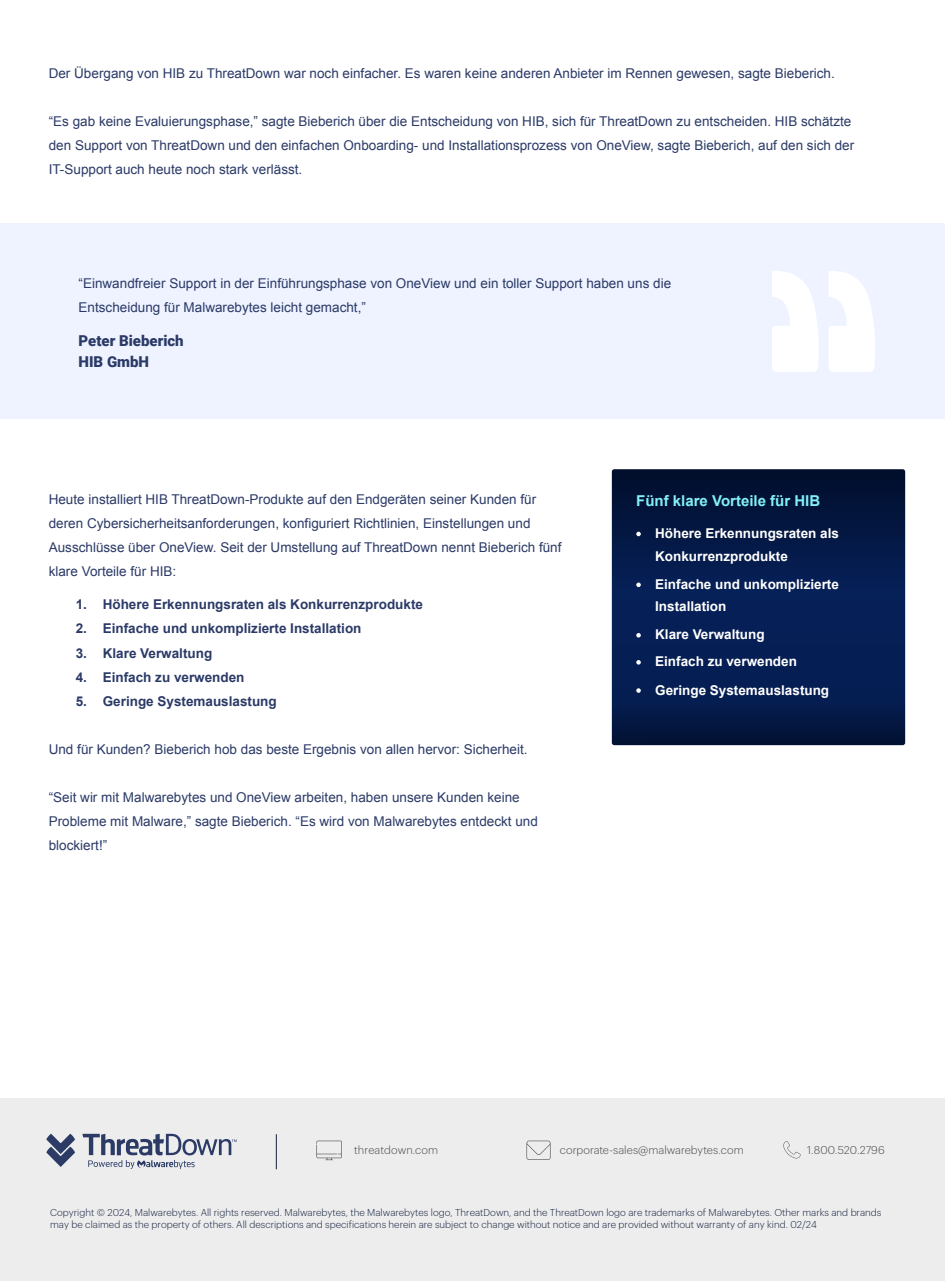
<style>
.page{position:relative;width:945px;height:1283px;background:#fff}
.page>*{position:absolute;margin:0;border:0;box-sizing:border-box;transform-origin:0 0}
.t1{font:700 15px "Arial";color:#83f0f8}
.t2{font:900 15px/21px "Roboto";color:#2b3a67}
.t3{font:13.5px/24px "Arial";color:#2b3a67}
.t4{font:700 13.5px "Arial";color:#2b3a67}
.t5{font:700 13.5px/22.5px "Arial";color:#fff}
.t6{font:300 11.1px "Graphik";letter-spacing:.005em;color:#494949}
.t7{font:300 9.75px/11.7px "Graphik";color:#141f3d}
</style>
<div class="page">
<div style="left:0;top:223px;width:945px;height:196px;background:#eef3ff"></div>
<svg style="left:772px;top:271px;width:47px;height:101px"></svg>
<svg style="left:829px;top:271px;width:46px;height:101px"></svg>
<div style="left:0;top:1098px;width:945px;height:183px;background:#ededed"></div>
<svg style="left:46px;top:1133px;width:29px;height:33px"></svg>
<svg style="left:82px;top:1133px;width:155px;height:36px"></svg>
<svg style="left:527px;top:1140px;width:23px;height:19px"></svg>
<svg style="left:783px;top:1141px;width:18px;height:17px"></svg>
<svg style="left:316px;top:1140px;width:26px;height:20px"></svg>
<hr style="left:276px;top:1134px;width:1px;height:35px;background:#141f3d">
<svg style="left:612px;top:469px;width:293px;height:276px;background:#041a49"></svg>
<svg style="left:636px;top:531px;width:5px;height:5px"></svg>
<svg style="left:636px;top:582px;width:5px;height:5px"></svg>
<svg style="left:636px;top:633px;width:5px;height:4px"></svg>
<svg style="left:636px;top:660px;width:5px;height:4px"></svg>
<svg style="left:636px;top:688px;width:5px;height:5px"></svg>
<p class="t3" style="left:49px;top:61px;width:788px">Der Übergang von HIB zu ThreatDown war noch einfacher. Es waren keine anderen Anbieter im Rennen gewesen, sagte Bieberich.</p>
<p class="t3" style="left:49px;top:109px;width:807px">“Es gab keine Evaluierungsphase,” sagte Bieberich über die Entscheidung von HIB, sich für ThreatDown zu entscheiden. HIB schätzte den Support von ThreatDown und den einfachen Onboarding- und Installationsprozess von OneView, sagte Bieberich, auf den sich der<br>IT-Support auch heute noch stark verlässt.</p>
<p class="t3" style="left:79px;top:271px;width:594px">“Einwandfreier Support in der Einführungsphase von OneView und ein toller Support haben uns die<br>Entscheidung für Malwarebytes leicht gemacht,”</p>
<p class="t2" style="left:79px;top:330px;width:107px">Peter Bieberich<br>HIB GmbH</p>
<p class="t3" style="left:49px;top:488px;width:514px">Heute installiert HIB ThreatDown-Produkte auf den Endgeräten seiner Kunden für deren Cybersicherheitsanforderungen, konfiguriert Richtlinien, Einstellungen und Ausschlüsse über OneView. Seit der Umstellung auf ThreatDown nennt Bieberich fünf klare Vorteile für HIB:</p>
<p class="t4" style="left:76px;top:596px;width:349px">1. Höhere Erkennungsraten als Konkurrenzprodukte</p>
<p class="t4" style="left:76px;top:620px;width:287px">2. Einfache und unkomplizierte Installation</p>
<p class="t4" style="left:76px;top:644px;width:138px">3. Klare Verwaltung</p>
<p class="t4" style="left:76px;top:668px;width:170px">4. Einfach zu verwenden</p>
<p class="t4" style="left:76px;top:692px;width:203px">5. Geringe Systemauslastung</p>
<p class="t3" style="left:49px;top:737px;width:480px">Und für Kunden? Bieberich hob das beste Ergebnis von allen hervor: Sicherheit.</p>
<p class="t3" style="left:49px;top:785px;width:491px">“Seit wir mit Malwarebytes und OneView arbeiten, haben unsere Kunden keine<br>Probleme mit Malware,” sagte Bieberich. “Es wird von Malwarebytes entdeckt und blockiert!”</p>
<p class="t1" style="left:636px;top:490px;width:185px">Fünf klare Vorteile für HIB</p>
<p class="t5" style="left:655px;top:522px;width:185px">Höhere Erkennungsraten als<br>Konkurrenzprodukte</p>
<p class="t5" style="left:655px;top:573px;width:185px">Einfache und unkomplizierte<br>Installation</p>
<p class="t5" style="left:655px;top:621px;width:176px;line-height:27.6px">Klare Verwaltung<br>Einfach zu verwenden<br>Geringe Systemauslastung</p>
<p class="t6" style="left:354px;top:1142px;width:86px">threatdown.com</p>
<p class="t6" style="left:560px;top:1142px;width:185px">corporate-sales@malwarebytes.com</p>
<p class="t6" style="left:807px;top:1142px;width:79px">1.800.520.2796</p>
<p class="t7" style="left:50px;top:1206px;width:833px">Copyright © 2024, Malwarebytes. All rights reserved. Malwarebytes, the Malwarebytes logo, ThreatDown, and the ThreatDown logo are trademarks of Malwarebytes. Other marks and brands may be claimed as the property of others. All descriptions and specifications herein are subject to change without notice and are provided without warranty of any kind. 02/24</p>
</div>
